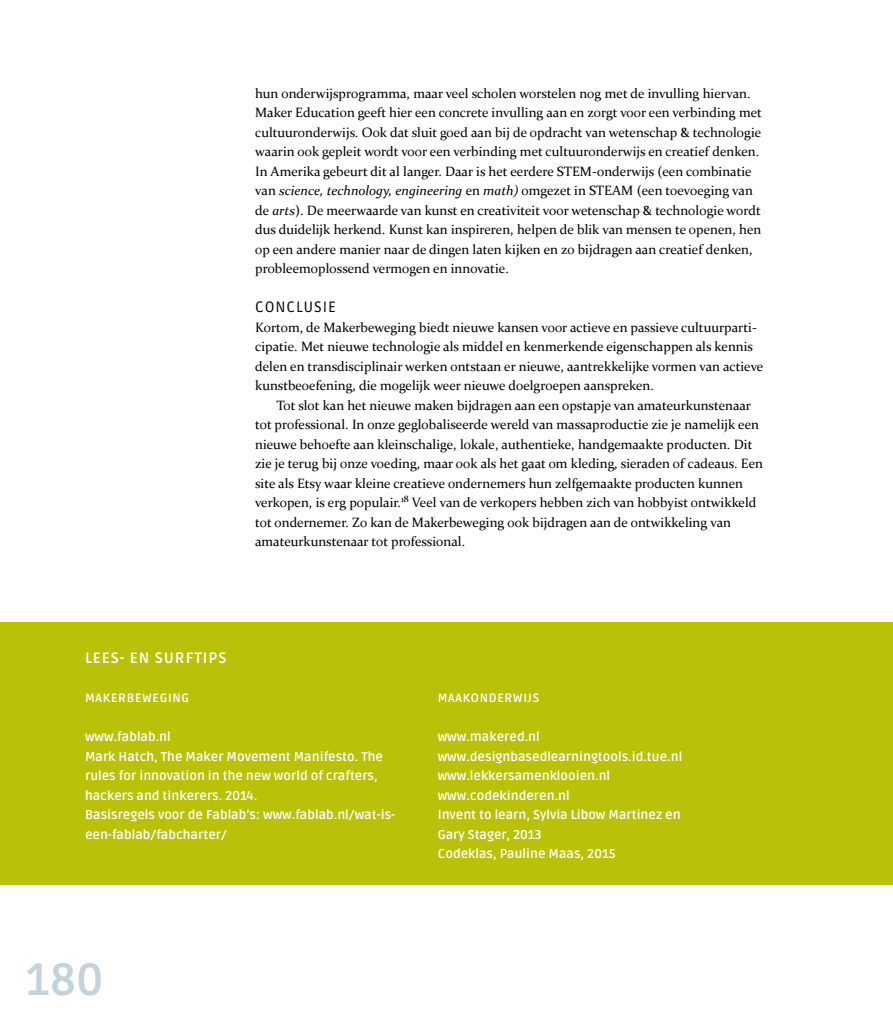
<style>
.page{position:relative;width:893px;height:1021px;background:#fff}
.page>*{position:absolute;margin:0;border:0;box-sizing:border-box;transform-origin:0 0}
.t1{font:700 45px "Ruda";color:#c3d2db}
.t2{font:700 15px "Ruda";letter-spacing:.06em;color:#fff}
.t3{font:15px "Ruda";letter-spacing:.06em;color:#000}
.t4{font:13.5px/19.5px "Constantia";color:#000}
.t5{font:700 12.75px/19.5px "Ruda";color:#fff}
.t6{font:700 12px "Ruda";letter-spacing:.06em;color:#fff}
.s1{font-style:italic}
</style>
<div class="page">
<div style="left:0;top:622px;width:893px;height:263px;background:#bac109"></div>
<p class="t4" style="left:255px;top:83px;width:508px">hun onderwijsprogramma, maar veel scholen worstelen nog met de invulling hiervan.<br>Maker Education geeft hier een concrete invulling aan en zorgt voor een verbinding met cultuuronderwijs. Ook dat sluit goed aan bij de opdracht van wetenschap &amp; technologie waarin ook gepleit wordt voor een verbinding met cultuuronderwijs en creatief denken.<br>In Amerika gebeurt dit al langer. Daar is het eerdere STEM-onderwijs (een combinatie van <span class="s1">science, technology, engineering</span> en <span class="s1">math)</span> omgezet in STEAM (een toevoeging van de <span class="s1">arts</span>). De meerwaarde van kunst en creativiteit voor wetenschap &amp; technologie wordt dus duidelijk herkend. Kunst kan inspireren, helpen de blik van mensen te openen, hen op een andere manier naar de dingen laten kijken en zo bijdragen aan creatief denken, probleemoplossend vermogen en innovatie.</p>
<p class="t3" style="left:255px;top:299px;width:82px">CONCLUSIE</p>
<p class="t4" style="left:255px;top:317px;width:510px">Kortom, de Makerbeweging biedt nieuwe kansen voor actieve en passieve cultuurparti&shy;cipatie. Met nieuwe technologie als middel en kenmerkende eigenschappen als kennis delen en transdisciplinair werken ontstaan er nieuwe, aantrekkelijke vormen van actieve kunstbeoefening, die mogelijk weer nieuwe doelgroepen aanspreken.</p>
<p class="t4" style="left:255px;top:395px;width:509px;text-indent:21px">Tot slot kan het nieuwe maken bijdragen aan een opstapje van amateurkunstenaar tot professional. In onze geglobaliseerde wereld van massaproductie zie je namelijk een nieuwe behoefte aan kleinschalige, lokale, authentieke, handgemaakte producten. Dit zie je terug bij onze voeding, maar ook als het gaat om kleding, sieraden of cadeaus. Een site als Etsy waar kleine creatieve ondernemers hun zelfgemaakte producten kunnen verkopen, is erg populair.<sup>18</sup> Veel van de verkopers hebben zich van hobbyist ontwikkeld tot ondernemer. Zo kan de Makerbeweging ook bijdragen aan de ontwikkeling van amateurkunstenaar tot professional.</p>
<p class="t2" style="left:85px;top:649px;width:143px">LEES- EN SURFTIPS</p>
<p class="t6" style="left:85px;top:691px;width:106px">MAKERBEWEGING</p>
<p class="t5" style="left:85px;top:727px;width:312px">www.fablab.nl<br>Mark Hatch, The Maker Movement Manifesto. The rules for innovation in the new world of crafters, hackers and tinkerers. 2014.<br>Basisregels voor de Fablab’s: www.fablab.nl/wat-is&shy;een-fablab/fabcharter/</p>
<h1 class="t1" style="left:26px;top:954px;width:79px">180</h1>
<p class="t6" style="left:438px;top:691px;width:103px">MAAKONDERWIJS</p>
<p class="t5" style="left:438px;top:727px;width:246px">www.makered.nl www.designbasedlearningtools.id.tue.nl www.lekkersamenklooien.nl www.codekinderen.nl<br>Invent to learn, Sylvia Libow Martinez en<br>Gary Stager, 2013<br>Codeklas, Pauline Maas, 2015</p>
</div>
